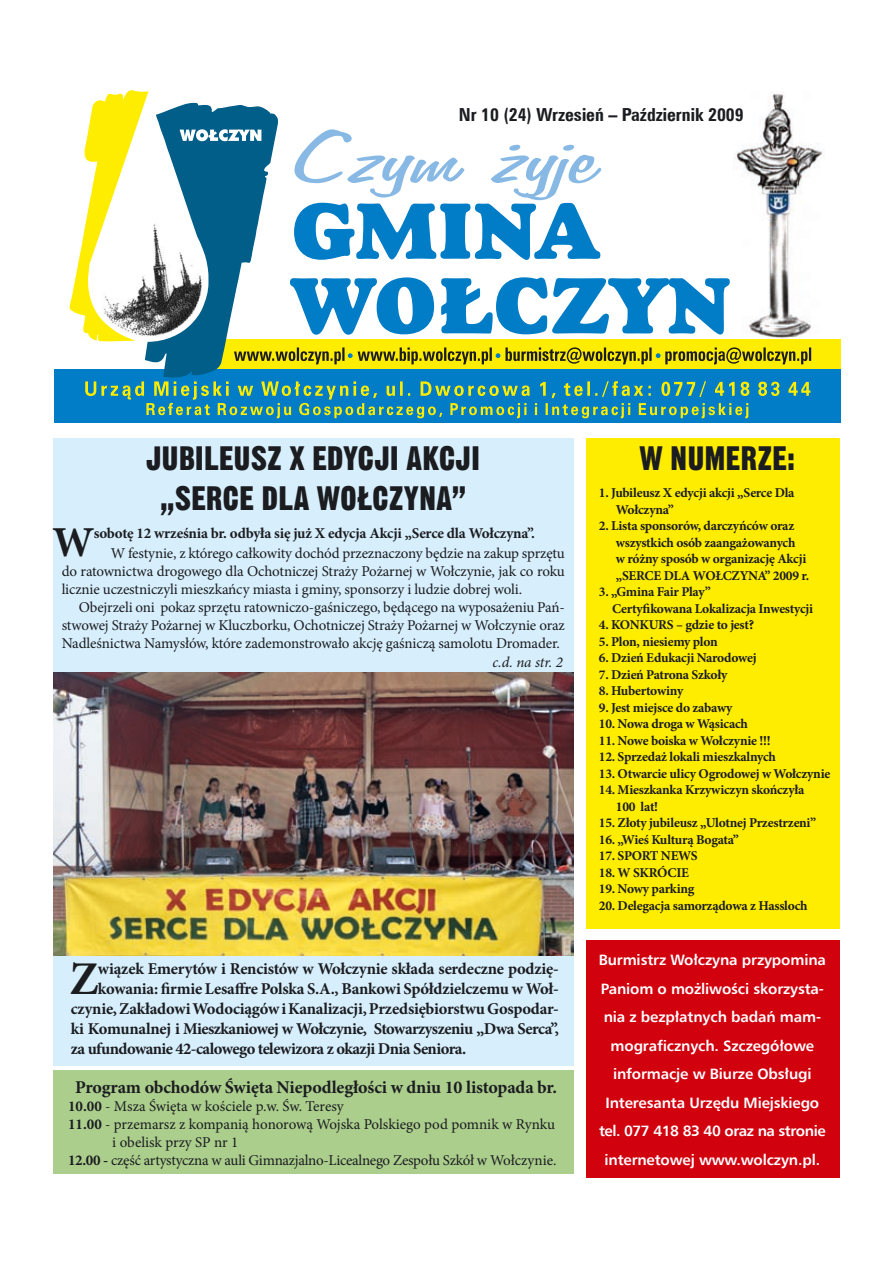
<style>
.page{position:relative;width:893px;height:1263px;background:#fff}
.page>*{position:absolute;margin:0;border:0;box-sizing:border-box;transform-origin:0 0}
.t1{font:700 46.95px "Minion Pro";color:#1b1c20}
.t2{font:700 42.75px "Minion Pro";color:#1b1c20}
.t3{font:33px/39.6px "Gothic No 13 EU";color:#1b1c20;text-align:center}
.t4{font:700 18px "Minion Pro";letter-spacing:-.01em;color:#1b1c20}
.t5{font:700 18px "Zurich Cn EU";color:#1b1c20}
.t6{font:700 16.5px "Minion Pro";letter-spacing:-.02em;color:#1b1c20}
.t7{font:15px/18px "Minion Pro";letter-spacing:-.01em;color:#1b1c20;text-align:justify}
.t8{font:700 15px/28.5px "Humnst 777 EU";letter-spacing:-.01em;color:#fff;text-align:center}
.t9{font:700 15px "Minion Pro";letter-spacing:-.015em;color:#1b1c20}
.t10{font:italic 15px "Minion Pro";color:#1b1c20}
.t11{font:700 13.5px/16.5px "Minion Pro";letter-spacing:-.02em;color:#1b1c20}
.s1{font-weight:700}
</style>
<div class="page">
<div style="left:53px;top:438px;width:520px;height:627px;background:#d7effc"></div>
<div style="left:586px;top:438px;width:254px;height:490px;background:#ffed00"></div>
<div style="left:586px;top:940px;width:254px;height:238px;background:#d1010e"></div>
<img style="left:811px;top:143px;width:12px;height:25px">
<div style="left:209px;top:339px;width:632px;height:31px;background:#ffed00"></div>
<div style="left:54px;top:369px;width:787px;height:54px;background:#007dc6"></div>
<svg style="left:70px;top:90px;width:741px;height:328px"></svg>
<img style="left:53px;top:673px;width:520px;height:282px">
<div style="left:53px;top:1070px;width:520px;height:103px;background:#abce8c"></div>
<p class="t5" style="left:459px;top:104px;width:286px">Nr 10 (24) Wrzesień – Październik 2009</p>
<h3 class="t3" style="left:146px;top:440px;width:335px">JUBILEUSZ X EDYCJI AKCJI „SERCE DLA WOŁCZYNA”</h3>
<h2 class="t2" style="left:53px;top:513px;width:43px">W</h2>
<p class="t9" style="left:94px;top:523px;width:443px">sobotę 12 września br. odbyła się już X edycja Akcji „Serce dla Wołczyna”.</p>
<p class="t7" style="left:62px;top:544px;width:505px;text-indent:49px">W festynie, z którego całkowity dochód przeznaczony będzie na zakup sprzętu do ratownictwa drogowego dla Ochotniczej Straży Pożarnej w Wołczynie, jak co roku licznie uczestniczyli mieszkańcy miasta i gminy, sponsorzy i ludzie dobrej woli.</p>
<p class="t7" style="left:62px;top:598px;width:505px;text-indent:17px">Obejrzeli oni pokaz sprzętu ratowniczo-gaśniczego, będącego na wyposażeniu Pań&shy;stwowej Straży Pożarnej w Kluczborku, Ochotniczej Straży Pożarnej w Wołczynie oraz Nadleśnictwa Namysłów, które zademonstrowało akcję gaśniczą samolotu Dromader.</p>
<p class="t10" style="left:493px;top:652px;width:72px">c.d. na str. 2</p>
<h1 class="t1" style="left:70px;top:946px;width:31px">Z</h1>
<p class="t6" style="left:98px;top:957px;width:462px">wiązek Emerytów i Rencistów w Wołczynie składa serdeczne podzię-</p>
<p class="t6" style="left:98px;top:977px;width:462px">kowania: firmie Lesaffre Polska S.A., Bankowi Spółdzielczemu w Woł-</p>
<p class="t6" style="left:71px;top:997px;width:489px">czynie, Zakładowi Wodociągów i Kanalizacji, Przedsiębiorstwu Gospodar-</p>
<p class="t6" style="left:71px;top:1017px;width:489px">ki Komunalnej i Mieszkaniowej w Wołczynie, Stowarzyszeniu „Dwa Serca”,</p>
<p class="t6" style="left:71px;top:1037px;width:397px">za ufundowanie 42-calowego telewizora z okazji Dnia Seniora.</p>
<p class="t4" style="left:75px;top:1074px;width:483px">Program obchodów Święta Niepodległości w dniu 10 listopada br.</p>
<p class="t7" style="left:68px;top:1097px;width:277px"><span class="s1">10.00</span> - Msza Święta w kościele p.w. Św. Teresy</p>
<p class="t7" style="left:68px;top:1115px;width:489px"><span class="s1">11.00</span> - przemarsz z kompanią honorową Wojska Polskiego pod pomnik w Rynku</p>
<p class="t7" style="left:112px;top:1133px;width:128px">i obelisk przy SP nr 1</p>
<p class="t7" style="left:68px;top:1151px;width:490px"><span class="s1">12.00 -</span> część artystyczna w auli Gimnazjalno-Licealnego Zespołu Szkół w Wołczynie.</p>
<h3 class="t3" style="left:639px;top:440px;width:102px">W NUMERZE</h3>
<h3 class="t3" style="left:787px;top:440px;width:10px">:</h3>
<p class="t11" style="left:616px;top:484px;width:180px;text-indent:-17px">1. Jubileusz X edycji akcji „Serce Dla<br>Wołczyna”</p>
<p class="t11" style="left:616px;top:517px;width:195px;text-indent:-17px">2. Lista sponsorów, darczyńców oraz wszystkich osób zaangażowanych<br>w różny sposób w organizację Akcji „SERCE DLA WOŁCZYNA” 2009 r.</p>
<p class="t11" style="left:612px;top:583px;width:202px;text-indent:-13px">3. „Gmina Fair Play”<br>Certyfikowana Lokalizacja Inwestycji</p>
<p class="t11" style="left:599px;top:616px;width:157px">4. KONKURS – gdzie to jest?</p>
<p class="t11" style="left:599px;top:633px;width:120px">5. Plon, niesiemy plon</p>
<p class="t11" style="left:599px;top:649px;width:159px">6. Dzień Edukacji Narodowej</p>
<p class="t11" style="left:599px;top:666px;width:130px">7. Dzień Patrona Szkoły</p>
<p class="t11" style="left:599px;top:682px;width:86px">8. Hubertowiny</p>
<p class="t11" style="left:599px;top:699px;width:135px">9. Jest miejsce do zabawy</p>
<p class="t11" style="left:599px;top:715px;width:151px">10. Nowa droga w Wąsicach</p>
<p class="t11" style="left:599px;top:732px;width:173px">11. Nowe boiska w Wołczynie !!!</p>
<p class="t11" style="left:599px;top:748px;width:179px">12. Sprzedaż lokali mieszkalnych</p>
<p class="t11" style="left:599px;top:765px;width:233px">13. Otwarcie ulicy Ogrodowej w Wołczynie</p>
<p class="t11" style="left:616px;top:781px;width:190px;text-indent:-17px">14. Mieszkanka Krzywiczyn skończyła<br>100 lat!</p>
<p class="t11" style="left:599px;top:814px;width:219px">15. Złoty jubileusz „Ulotnej Przestrzeni”</p>
<p class="t11" style="left:599px;top:831px;width:142px">16. „Wieś Kulturą Bogata”</p>
<p class="t11" style="left:599px;top:847px;width:100px">17. SPORT NEWS</p>
<p class="t11" style="left:599px;top:864px;width:92px">18. W SKRÓCIE</p>
<p class="t11" style="left:599px;top:880px;width:97px">19. Nowy parking</p>
<p class="t11" style="left:599px;top:897px;width:210px">20. Delegacja samorządowa z Hassloch</p>
<p class="t8" style="left:599px;top:946px;width:229px">Burmistrz Wołczyna przypomina<br>Paniom o możliwości skorzysta&shy;nia z bezpłatnych badań mam&shy;mograficznych. Szczegółowe informacje w Biurze Obsługi<br>Interesanta Urzędu Miejskiego tel. 077 418 83 40 oraz na stronie internetowej www.wolczyn.pl.</p>
</div>
